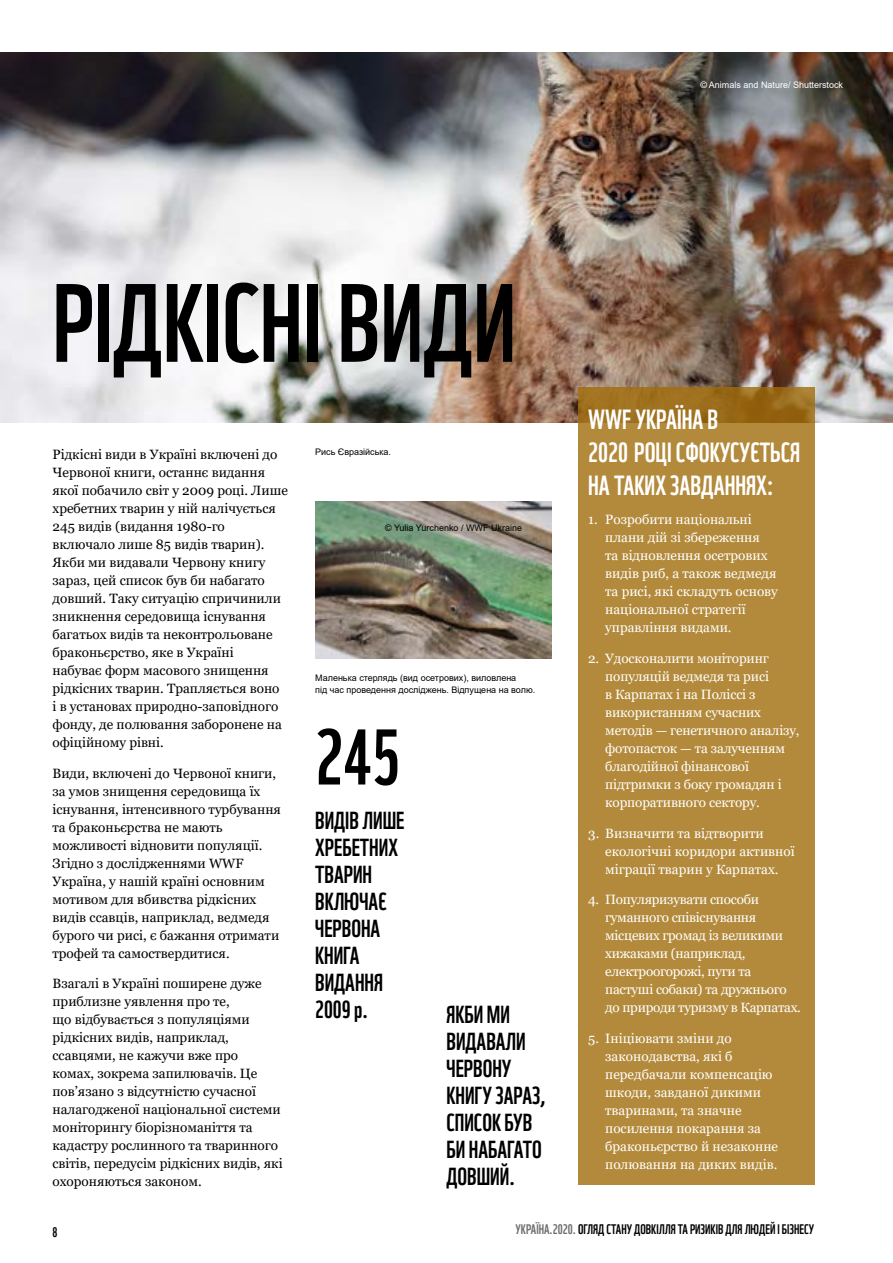
<style>
.page{position:relative;width:893px;height:1263px;background:#fff}
.page>*{position:absolute;margin:0;border:0;box-sizing:border-box;transform-origin:0 0}
.t1{font:108px "WWF";color:#000}
.t2{font:76.5px "WWF";color:#000}
.t3{font:27px/33px "WWF";color:#fff}
.t4{font:24px/27px "WWF";color:#000}
.t5{font:13.5px/18px "Georgia";color:#000}
.t6{font:13.5px/18px "Georgia";color:#fff}
.t7{font:13.5px/18px "Georgia";letter-spacing:-.02em;color:#fff}
.t8{font:13.5px "WWF";color:#000}
.t9{font:9px/12px "Arial";color:#000}
.t10{font:9px "Arial";color:#fff}
.s1{color:#706f6f}
</style>
<div class="page">
<img style="left:0;top:53px;width:893px;height:369px">
<img style="left:315px;top:501px;width:237px;height:158px">
<div style="left:578px;top:387px;width:236px;height:797px;background:#b38a3b"></div>
<p class="t10" style="left:700px;top:78px;width:144px">© Animals and Nature/ Shutterstock</p>
<h1 class="t1" style="left:53px;top:239px;width:465px">РІДКІСНІ ВИДИ</h1>
<p class="t5" style="left:53px;top:446px;width:237px">Рідкісні види в Україні включені до<br>Червоної книги, останнє видання якої побачило світ у 2009 році. Лише хребетних тварин у ній налічується<br>245 видів (видання 1980-го включало лише 85 видів тварин).<br>Якби ми видавали Червону книгу зараз, цей список був би набагато довший. Таку ситуацію спричинили зникнення середовища існування багатьох видів та неконтрольоване браконьєрство, яке в Україні<br>набуває форм масового знищення рідкісних тварин. Трапляється воно<br>і в установах природно-заповідного фонду, де полювання заборонене на офіційному рівні.</p>
<p class="t5" style="left:53px;top:764px;width:230px">Види, включені до Червоної книги, за умов знищення середовища їх існування, інтенсивного турбування та браконьєрства не мають можливості відновити популяції.<br>Згідно з дослідженнями WWF<br>Україна, у нашій країні основним мотивом для вбивства рідкісних видів ссавців, наприклад, ведмедя бурого чи рисі, є бажання отримати трофей та самоствердитися.</p>
<p class="t5" style="left:53px;top:975px;width:232px">Взагалі в Україні поширене дуже приблизне уявлення про те,<br>що відбувається з популяціями рідкісних видів, наприклад, ссавцями, не кажучи вже про комах, зокрема запилювачів. Це пов’язано з відсутністю сучасної налагодженої національної системи моніторингу біорізноманіття та кадастру рослинного та тваринного світів, передусім рідкісних видів, які охороняються законом.</p>
<p class="t9" style="left:315px;top:446px;width:77px">Рись Євразійська.</p>
<p class="t9" style="left:385px;top:522px;width:138px">© Yulia Yurchenko / WWF Ukraine</p>
<p class="t9" style="left:315px;top:671px;width:222px">Маленька стерлядь (вид осетрових), виловлена<br>під час проведення досліджень. Відпущена на волю.</p>
<h2 class="t2" style="left:315px;top:697px;width:86px">245</h2>
<h3 class="t4" style="left:315px;top:804px;width:91px">ВИДІВ ЛИШЕ<br>ХРЕБЕТНИХ<br>ТВАРИН<br>ВКЛЮЧАЄ<br>ЧЕРВОНА<br>КНИГА<br>ВИДАННЯ<br>2009 р.</h3>
<h3 class="t4" style="left:446px;top:998px;width:100px">ЯКБИ МИ<br>ВИДАВАЛИ<br>ЧЕРВОНУ<br>КНИГУ ЗАРАЗ,<br>СПИСОК БУВ<br>БИ НАБАГАТО<br>ДОВШИЙ.</h3>
<h3 class="t3" style="left:588px;top:400px;width:213px">WWF УКРАЇНА В<br>2020 РОЦІ СФОКУСУЄТЬСЯ<br>НА ТАКИХ ЗАВДАННЯХ:</h3>
<p class="t6" style="left:605px;top:511px;width:174px;text-indent:-17px">1. Розробити національні плани дій зі збереження<br>та відновлення осетрових видів риб, а також ведмедя та рисі, які складуть основу національної стратегії управління видами.</p>
<p class="t6" style="left:605px;top:649px;width:196px;text-indent:-17px">2. Удосконалити моніторинг популяцій ведмедя та рисі<br>в Карпатах і на Поліссі з використанням сучасних методів — генетичного аналізу, фотопасток — та залученням благодійної фінансової підтримки з боку громадян і корпоративного сектору.</p>
<p class="t6" style="left:605px;top:824px;width:191px;text-indent:-17px">3. Визначити та відтворити екологічні коридори активної міграції тварин у Карпатах.</p>
<p class="t7" style="left:605px;top:891px;width:197px;text-indent:-17px">4. Популяризувати способи гуманного співіснування місцевих громад із великими хижаками (наприклад, електроогорожі, пуги та пастуші собаки) та дружнього до природи туризму в Карпатах.</p>
<p class="t6" style="left:605px;top:1030px;width:174px;text-indent:-17px">5. Ініціювати зміни до законодавства, які б передбачали компенсацію шкоди, завданої дикими тваринами, та значне посилення покарання за браконьєрство й незаконне полювання на диких видів.</p>
<p class="t8" style="left:53px;top:1221px;width:6px">8</p>
<p class="t8" style="left:516px;top:1219px;width:300px"><span class="s1">УКРАЇНА.2020.</span> ОГЛЯД СТАНУ ДОВКІЛЛЯ ТА РИЗИКІВ ДЛЯ ЛЮДЕЙ І БІЗНЕСУ</p>
</div>
